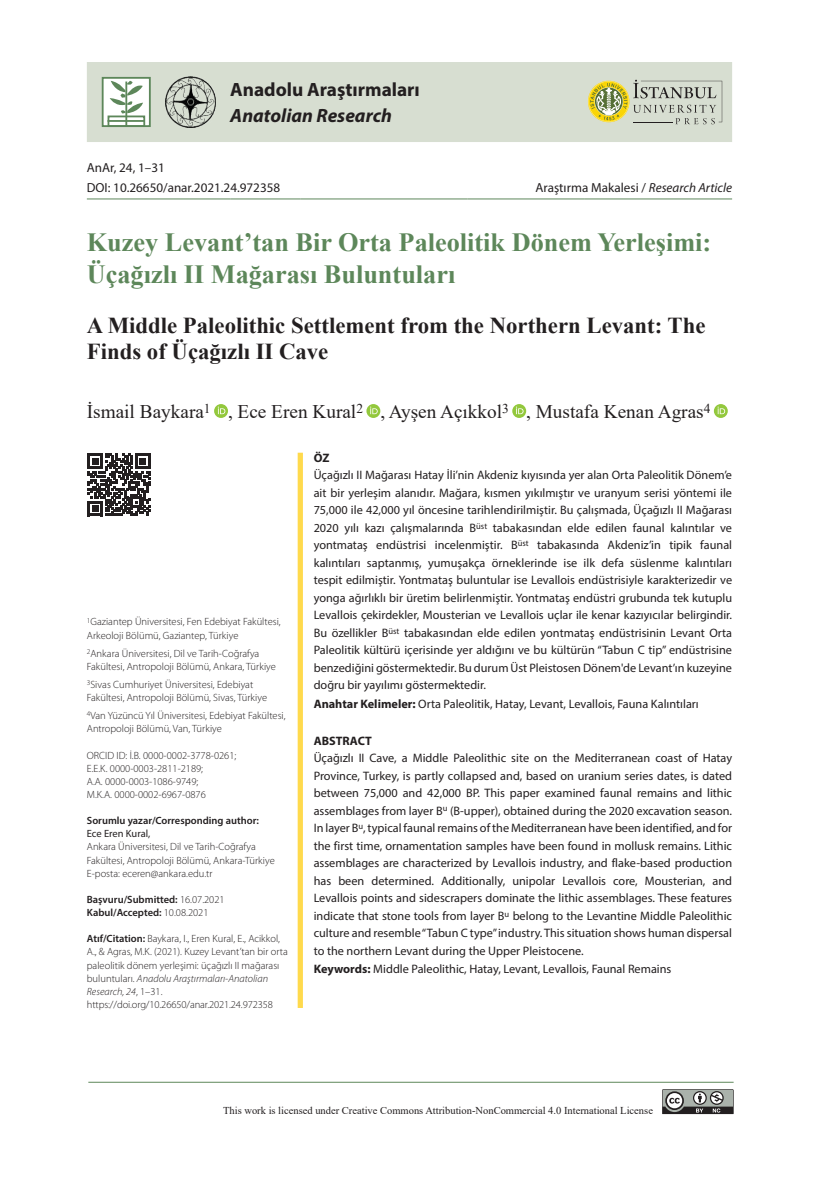
<style>
.page{position:relative;width:819px;height:1191px;background:#fff}
.page>*{position:absolute;margin:0;border:0;box-sizing:border-box;transform-origin:0 0}
.t1{font:700 26.25px/31.5px "Times New Roman";color:#5d875a}
.t2{font:700 22.75px/26.2px "Times New Roman";color:#231f20}
.t3{font:19.25px "Times New Roman";color:#231f20}
.t4{font:700 19.25px "Myriad Pro";color:#231f20}
.t5{font:italic 700 19.25px "Myriad Pro";color:#231f20}
.t6{font:13.12px/19.8px "Myriad Pro";color:#231f20}
.t7{font:12.25px/17.5px "Myriad Pro";color:#231f20}
.t8{font:700 12.25px "Myriad Pro";color:#231f20}
.t9{font:300 10.5px/13.1px "Myriad Pro";color:#231f20}
.t10{font:600 10.5px/13.1px "Myriad Pro";color:#231f20}
.t11{font:10.5px "Times New Roman";color:#231f20}
.t12{font:10.5px "Myriad Pro";letter-spacing:-.005em;color:#231f20}
.s1{font-style:italic}
.s2{font-weight:300}
.s3{font-weight:600}
.s4{font-weight:700}
</style>
<div class="page">
<div style="left:87px;top:62px;width:645px;height:80px;background:#d7ded1"></div>
<div style="left:297px;top:453px;width:6px;height:94px;background:#ffda4d"></div>
<div style="left:297px;top:547px;width:6px;height:461px;background:#ffda4d"></div>
<hr style="left:87px;top:198px;width:143px;height:1px;background:#5d875a">
<hr style="left:230px;top:198px;width:70px;height:1px;background:#5d875a">
<hr style="left:300px;top:198px;width:167px;height:1px;background:#5d875a">
<hr style="left:467px;top:198px;width:117px;height:1px;background:#5d875a">
<hr style="left:584px;top:198px;width:148px;height:1px;background:#5d875a">
<img style="left:165px;top:77px;width:51px;height:50px">
<div style="left:102px;top:77px;width:49px;height:50px;background:#fff;border:2px solid #5d875a"></div>
<div style="left:107px;top:115px;width:38px;height:12px;border:2px solid #5d875a"></div>
<hr style="left:107px;top:120px;width:37px;height:2px;background:#5d875a">
<svg style="left:110px;top:81px;width:33px;height:33px"></svg>
<hr style="left:125px;top:81px;width:2px;height:46px;background:#5d875a">
<svg style="left:588px;top:80px;width:134px;height:44px;background:#c2c4a3"></svg>
<svg style="left:214px;top:404px;width:14px;height:14px"></svg>
<svg style="left:218px;top:406px;width:7px;height:8px"></svg>
<svg style="left:366px;top:404px;width:14px;height:14px"></svg>
<svg style="left:370px;top:406px;width:7px;height:8px"></svg>
<svg style="left:512px;top:404px;width:14px;height:14px"></svg>
<svg style="left:516px;top:406px;width:7px;height:8px"></svg>
<svg style="left:713px;top:404px;width:14px;height:14px"></svg>
<svg style="left:717px;top:406px;width:8px;height:8px"></svg>
<svg style="left:88px;top:454px;width:62px;height:62px"></svg>
<hr style="left:88px;top:1081px;width:645px;height:1px;background:#5d875a">
<svg style="left:662px;top:1089px;width:71px;height:25px;background:#818380"></svg>
<h3 class="t4" style="left:230px;top:77px;width:191px">Anadolu Araştırmaları</h3>
<h3 class="t5" style="left:230px;top:103px;width:163px">Anatolian Research</h3>
<p class="t6" style="left:87px;top:157px;width:195px">AnAr, 24, 1–31<br>DOI: 10.26650/anar.2021.24.972358</p>
<p class="t6" style="left:535px;top:177px;width:198px">Araştırma Makalesi / <span class="s1">Research Article</span></p>
<h1 class="t1" style="left:87px;top:226px;width:626px">Kuzey Levant’tan Bir Orta Paleolitik Dönem Yerleşimi:<br>Üçağızlı II Mağarası Buluntuları</h1>
<h2 class="t2" style="left:87px;top:312px;width:620px">A Middle Paleolithic Settlement from the Northern Levant: The<br>Finds of Üçağızlı II Cave</h2>
<h3 class="t3" style="left:87px;top:398px;width:625px">İsmail Baykara<sup>1</sup> , Ece Eren Kural<sup>2</sup> , Ayşen Açıkkol<sup>3</sup> , Mustafa Kenan Agras<sup>4</sup></h3>
<p class="t9" style="left:87px;top:615px;width:195px"><sup>1</sup>Gaziantep Üniversitesi, Fen Edebiyat Fakültesi,<br>Arkeoloji Bölümü, Gaziantep, Türkiye</p>
<p class="t9" style="left:87px;top:646px;width:190px"><sup>2</sup>Ankara Üniversitesi, Dil ve Tarih-Coğrafya<br>Fakültesi, Antropoloji Bölümü, Ankara, Türkiye</p>
<p class="t9" style="left:87px;top:677px;width:182px"><sup>3</sup>Sivas Cumhuriyet Üniversitesi, Edebiyat<br>Fakültesi, Antropoloji Bölümü, Sivas, Türkiye</p>
<p class="t9" style="left:87px;top:709px;width:200px"><sup>4</sup>Van Yüzüncü Yıl Üniversitesi, Edebiyat Fakültesi,<br>Antropoloji Bölümü, Van, Türkiye</p>
<p class="t9" style="left:87px;top:748px;width:151px">ORCID ID: İ.B. 0000-0002-3778-0261;<br>E.E.K. 0000-0003-2811-2189;<br>A.A. 0000-0003-1086-9749;<br>M.K.A. 0000-0002-6967-0876</p>
<p class="t10" style="left:87px;top:813px;width:174px">Sorumlu yazar/Corresponding author:</p>
<p class="t12" style="left:87px;top:827px;width:65px">Ece Eren Kural,</p>
<p class="t9" style="left:87px;top:840px;width:189px">Ankara Üniversitesi, Dil ve Tarih-Coğrafya<br>Fakültesi, Antropoloji Bölümü, Ankara-Türkiye<br>E-posta: eceren@ankara.edu.tr</p>
<p class="t10" style="left:87px;top:892px;width:139px">Başvuru/Submitted: <span class="s2">16.07.2021<br></span>Kabul/Accepted: <span class="s2">10.08.2021</span></p>
<p class="t9" style="left:87px;top:932px;width:202px"><span class="s3">Atıf/Citation:</span> Baykara, I., Eren Kural, E., Acikkol, A., &amp; Agras, M.K. (2021). Kuzey Levant’tan bir orta paleolitik dönem yerleşimi: üçağızlı II mağarası buluntuları. <span class="s1">Anadolu Araştırmaları-Anatolian Research, 24</span>, 1–31. https://doi.org/10.26650/anar.2021.24.972358</p>
<p class="t8" style="left:314px;top:449px;width:17px">ÖZ</p>
<p class="t7" style="left:314px;top:466px;width:420px">Üçağızlı II Mağarası Hatay İli’nin Akdeniz kıyısında yer alan Orta Paleolitik Dönem’e ait bir yerleşim alanıdır. Mağara, kısmen yıkılmıştır ve uranyum serisi yöntemi ile 75,000 ile 42,000 yıl öncesine tarihlendirilmiştir. Bu çalışmada, Üçağızlı II Mağarası 2020 yılı kazı çalışmalarında B<sup>üst</sup> tabakasından elde edilen faunal kalıntılar ve yontmataş endüstrisi incelenmiştir. B<sup>üst</sup> tabakasında Akdeniz’in tipik faunal kalıntıları saptanmış, yumuşakça örneklerinde ise ilk defa süslenme kalıntıları tespit edilmiştir. Yontmataş buluntular ise Levallois endüstrisiyle karakterizedir ve yonga ağırlıklı bir üretim belirlenmiştir. Yontmataş endüstri grubunda tek kutuplu Levallois çekirdekler, Mousterian ve Levallois uçlar ile kenar kazıyıcılar belirgindir.<br>Bu özellikler B<sup>üst</sup> tabakasından elde edilen yontmataş endüstrisinin Levant Orta Paleolitik kültürü içerisinde yer aldığını ve bu kültürün “Tabun C tip” endüstrisine benzediğini göstermektedir. Bu durum Üst Pleistosen Dönem'de Levant’ın kuzeyine doğru bir yayılımı göstermektedir.<br><span class="s4">Anahtar Kelimeler:</span> Orta Paleolitik, Hatay, Levant, Levallois, Fauna Kalıntıları</p>
<p class="t8" style="left:314px;top:732px;width:60px">ABSTRACT</p>
<p class="t7" style="left:314px;top:749px;width:420px">Üçağızlı II Cave, a Middle Paleolithic site on the Mediterranean coast of Hatay Province, Turkey, is partly collapsed and, based on uranium series dates, is dated between 75,000 and 42,000 BP. This paper examined faunal remains and lithic assemblages from layer B<sup>u</sup> (B-upper), obtained during the 2020 excavation season.<br>In layer B<sup>u</sup>, typical faunal remains of the Mediterranean have been identified, and for the first time, ornamentation samples have been found in mollusk remains. Lithic assemblages are characterized by Levallois industry, and flake-based production has been determined. Additionally, unipolar Levallois core, Mousterian, and Levallois points and sidescrapers dominate the lithic assemblages. These features indicate that stone tools from layer B<sup>u</sup> belong to the Levantine Middle Paleolithic culture and resemble “Tabun C type” industry. This situation shows human dispersal to the northern Levant during the Upper Pleistocene.<br><span class="s4">Keywords:</span> Middle Paleolithic, Hatay, Levant, Levallois, Faunal Remains</p>
<p class="t11" style="left:223px;top:1103px;width:431px">This work is licensed under Creative Commons Attribution-NonCommercial 4.0 International License</p>
</div>
